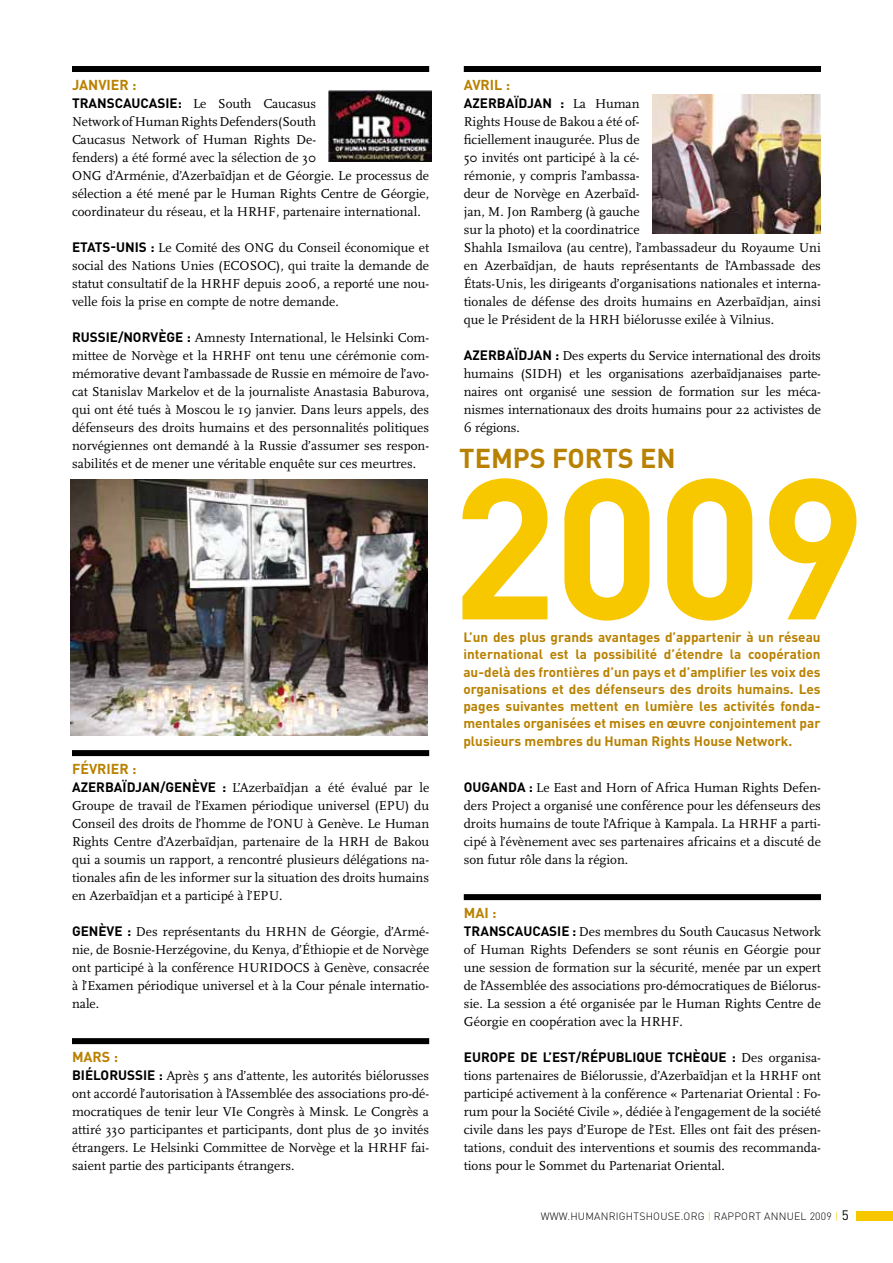
<style>
.page{position:relative;width:893px;height:1263px;background:#fff}
.page>*{position:absolute;margin:0;border:0;box-sizing:border-box;transform-origin:0 0}
.t1{font:700 196.5px "DIN";color:#f7c800}
.t2{font:700 27px "DIN";color:#b98100}
.t3{font:700 14.25px "DIN";color:#b98100}
.t4{font:13.5px/18px "Scala";color:#000;text-align:justify}
.t5{font:700 13.5px/17.2px "DIN";color:#b98100;text-align:justify}
.t6{font:700 13.5px "DIN Pro";color:#000}
.t7{font:300 10.5px "DIN";letter-spacing:.02em;color:#000}
.s1{font-family:"DIN Pro";font-weight:700}
.s2{font-family:"Scala";font-weight:400}
.s3{color:#f7c800}
.s4{font-weight:400;font-size:13.5px}
</style>
<div class="page">
<div style="left:857px;top:1211px;width:36px;height:9px;background:#f7c800"></div>
<div style="left:464px;top:66px;width:357px;height:6px;background:#000"></div>
<div style="left:464px;top:894px;width:357px;height:6px;background:#000"></div>
<div style="left:72px;top:66px;width:357px;height:6px;background:#000"></div>
<div style="left:72px;top:750px;width:357px;height:6px;background:#000"></div>
<div style="left:72px;top:1038px;width:357px;height:6px;background:#000"></div>
<img style="left:329px;top:91px;width:103px;height:71px">
<img style="left:71px;top:480px;width:357px;height:255px">
<img style="left:652px;top:94px;width:169px;height:140px">
<p class="t3" style="left:72px;top:76px;width:43px">Janvier</p>
<p class="t3" style="left:132px;top:76px;width:6px">:</p>
<p class="t4" style="left:72px;top:95px;width:359px;text-align:left"><span class="s1">TRANSCAUCASIE:</span> Le South Caucasus<br>Network of Human Rights Defenders(South<br>Caucasus Network of Human Rights De-<br>fenders) a été formé avec la sélection de 30<br>ONG d’Arménie, d’Azerbaïdjan et de Géorgie. Le processus de sélection a été mené par le Human Rights Centre de Géorgie, coordinateur du réseau, et la HRHF, partenaire international.</p>
<p class="t6" style="left:72px;top:238px;width:9px">ETAT</p>
<p class="t4" style="left:72px;top:239px;width:359px;text-indent:31px"><span class="s1">S-UNIS :</span> Le Comité des ONG du Conseil économique et social des Nations Unies (ECOSOC), qui traite la demande de statut consultatif de la HRHF depuis 2006, a reporté une nou&shy;velle fois la prise en compte de notre demande.</p>
<p class="t4" style="left:72px;top:329px;width:359px"><span class="s1">RUSSIE/NO RVÈGE :</span> Amnesty International, le Helsinki Com&shy;mittee de Norvège et la HRHF ont tenu une cérémonie com&shy;mémorative devant l’ambassade de Russie en mémoire de l’avo&shy;cat Stanislav Markelov et de la journaliste Anastasia Baburova, qui ont été tués à Moscou le 19 janvier. Dans leurs appels, des défenseurs des droits humains et des personnalités politiques norvégiennes ont demandé à la Russie d’assumer ses respon&shy;sabilités et de mener une véritable enquête sur ces meurtres.</p>
<p class="t3" style="left:72px;top:760px;width:33px">Février</p>
<p class="t3" style="left:132px;top:760px;width:6px">:</p>
<p class="t4" style="left:72px;top:779px;width:359px"><span class="s1">AZERBAÏDJAN/GENÈVE :</span> L’Azerbaïdjan a été évalué par le Groupe de travail de l’Examen périodique universel (EPU) du Conseil des droits de l’homme de l’ONU à Genève. Le Human Rights Centre d’Azerbaïdjan, partenaire de la HRH de Bakou qui a soumis un rapport, a rencontré plusieurs délégations na&shy;tionales afin de les informer sur la situation des droits humains en Azerbaïdjan et a participé à l’EPU.</p>
<p class="t4" style="left:72px;top:923px;width:359px"><span class="s1">GENÈVE :</span> Des représentants du HRHN de Géorgie, d’Armé&shy;nie, de Bosnie-Herzégovine, du Kenya, d’Éthiopie et de Norvège ont participé à la conférence HURIDOCS à Genève, consacrée à l’Examen périodique universel et à la Cour pénale internatio&shy;nale.</p>
<p class="t3" style="left:72px;top:1048px;width:20px">Mars</p>
<p class="t3" style="left:114px;top:1048px;width:6px">:</p>
<p class="t4" style="left:72px;top:1067px;width:359px"><span class="s1">BIÉLORUSSIE :</span> Après 5 ans d’attente, les autorités biélorusses ont accordé l’autorisation à l’Assemblée des associations pro-dé&shy;mocratiques de tenir leur VIe Congrès à Minsk. Le Congrès a attiré 330 participantes et participants, dont plus de 30 invités étrangers. Le Helsinki Committee de Norvège et la HRHF fai&shy;saient partie des participants étrangers.</p>
<p class="t3" style="left:464px;top:76px;width:24px">Avril</p>
<p class="t3" style="left:506px;top:76px;width:6px">:</p>
<p class="t6" style="left:464px;top:94px;width:177px">AZERBAÏDJAN : <span class="s2">La Human</span></p>
<p class="t4" style="left:464px;top:113px;width:359px;text-align:left">Rights House de Bakou a été of-<br>ficiellement inaugurée. Plus de<br>50 invités ont participé à la cé-<br>rémonie, y compris l’ambassa-<br>deur de Norvège en Azerbaïd-<br>jan, M. Jon Ramberg (à gauche<br>sur la photo) et la coordinatrice<br>Shahla Ismailova (au centre), l’ambassadeur du Royaume Uni en Azerbaïdjan, de hauts représentants de l’Ambassade des États-Unis, les dirigeants d’organisations nationales et interna&shy;tionales de défense des droits humains en Azerbaïdjan, ainsi que le Président de la HRH biélorusse exilée à Vilnius.</p>
<p class="t4" style="left:464px;top:347px;width:359px"><span class="s1">AZERBAÏDJAN :</span> Des experts du Service international des droits humains (SIDH) et les organisations azerbaïdjanaises parte&shy;naires ont organisé une session de formation sur les méca&shy;nismes internationaux des droits humains pour 22 activistes de 6 régions.</p>
<h2 class="t2" style="left:459px;top:441px;width:218px">TEMPS FORTS EN</h2>
<h1 class="t1" style="left:451px;top:420px;width:417px">2009</h1>
<p class="t5" style="left:463px;top:628px;width:359px">L’un des plus grands avantages d’appartenir à un réseau international est la possibilité d’étendre la coopération au-delà des frontières d’un pays et d’amplifier les voix des organisations et des défenseurs des droits humains. Les pages suivantes mettent en lumière les activités fonda&shy;mentales organisées et mises en œuvre conjointement par plusieurs membres du Human Rights House Network.</p>
<p class="t4" style="left:464px;top:779px;width:359px"><span class="s1">OUGANDA :</span> Le East and Horn of Africa Human Rights Defen&shy;ders Project a organisé une conférence pour les défenseurs des droits humains de toute l’Afrique à Kampala. La HRHF a parti&shy;cipé à l’évènement avec ses partenaires africains et a discuté de son futur rôle dans la région.</p>
<p class="t3" style="left:464px;top:904px;width:34px">Mai :</p>
<p class="t4" style="left:464px;top:923px;width:359px"><span class="s1">TRANSCAUCASIE :</span> Des membres du South Caucasus Network of Human Rights Defenders se sont réunis en Géorgie pour une session de formation sur la sécurité, menée par un expert de l’Assemblée des associations pro-démocratiques de Biélorus&shy;sie. La session a été organisée par le Human Rights Centre de Géorgie en coopération avec la HRHF.</p>
<p class="t6" style="left:464px;top:1048px;width:359px">EUROPE DE L’EST/RÉPUBLIQUE TCHÈQUE : <span class="s2">Des organisa-</span></p>
<p class="t4" style="left:464px;top:1067px;width:359px">tions partenaires de Biélorussie, d’Azerbaïdjan et la HRHF ont participé activement à la conférence « Partenariat Oriental : Fo&shy;rum pour la Société Civile », dédiée à l’engagement de la société civile dans les pays d’Europe de l’Est. Elles ont fait des présen&shy;tations, conduit des interventions et soumis des recommanda&shy;tions pour le Sommet du Partenariat Oriental.</p>
<p class="t7" style="left:541px;top:1210px;width:309px">WWW.HUMANRIGHTSHOUSE.ORG <span class="s3">|</span> RAPPORT ANNUEL 2009 <span class="s3">|</span> <span class="s4">5</span></p>
</div>
